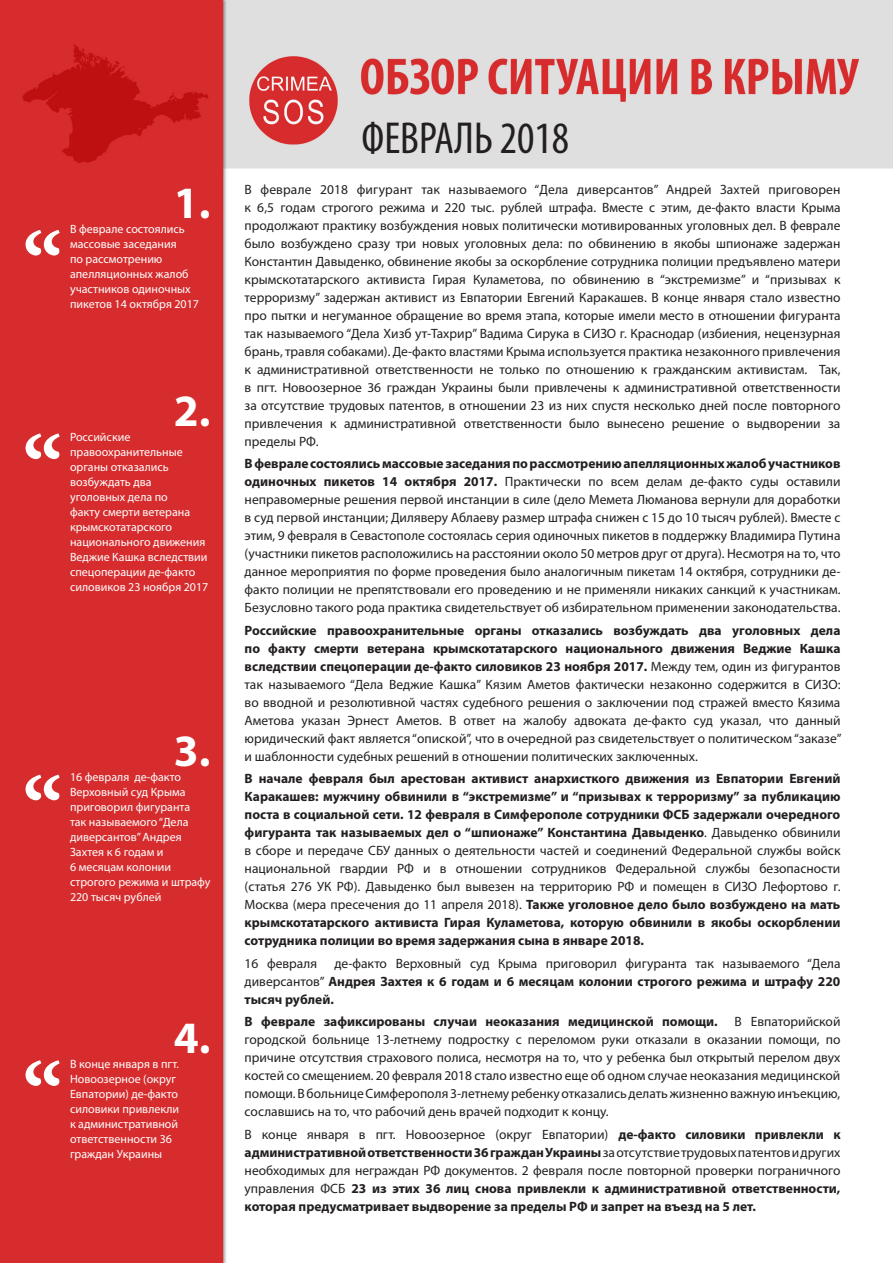
<style>
.page{position:relative;width:893px;height:1263px;background:#fff}
.page>*{position:absolute;margin:0;border:0;box-sizing:border-box;transform-origin:0 0}
.t1{font:700 90px "Minion Pro";color:#fff}
.t2{font:condensed 45px "Myriad Pro";color:#231f20}
.t3{font:700 45px "Myriad Pro";color:#fff}
.t4{font:13.5px/18px "Myriad Pro";color:#231f20;text-align:justify}
.t5{font:700 13.5px/18px "Myriad Pro";color:#231f20;text-align:justify}
.t6{font:12px/15px "Myriad Pro";color:#fff}
.s1{font-weight:700}
.s2{font-weight:400}
</style>
<div class="page">
<img style="left:0;top:0;width:893px;height:1263px">
<p class="t1" style="left:23px;top:202px;width:42px">“</p>
<p class="t3" style="left:174px;top:173px;width:38px">1.</p>
<p class="t6" style="left:70px;top:221px;width:122px">В феврале состоялись массовые заседания по рассмотрению апелляционных жалоб участников одиночных</p>
<p class="t6" style="left:70px;top:296px;width:131px">пикетов 14 октября 2017</p>
<p class="t1" style="left:23px;top:406px;width:42px">“</p>
<p class="t3" style="left:174px;top:381px;width:38px">2.</p>
<p class="t6" style="left:70px;top:429px;width:140px">Российские правоохранительные органы отказались возбуждать два уголовных дела по<br>факту смерти ветерана крымскотатарского национального движения<br>Веджие Кашка вследствии спецоперации де-факто силовиков 23 ноября 2017</p>
<p class="t1" style="left:23px;top:747px;width:42px">“</p>
<p class="t3" style="left:174px;top:721px;width:38px">3.</p>
<p class="t6" style="left:70px;top:769px;width:142px">16 февраля де-факто<br>Верховный суд Крыма приговорил фигуранта<br>так называемого “Дела диверсантов” Андрея<br>Захтея к 6 годам и<br>6 месяцам колонии строгого режима и штрафу<br>220 тысяч рублей</p>
<p class="t1" style="left:23px;top:1033px;width:42px">“</p>
<p class="t3" style="left:174px;top:1008px;width:38px">4.</p>
<p class="t6" style="left:70px;top:1056px;width:111px">В конце января в пгт.<br>Новоозерное (округ<br>Евпатории) де-факто силовики привлекли к административной ответственности 36 граждан Украины</p>
<p class="t2" style="left:362px;top:111px;width:209px">ФЕВРАЛЬ 2018</p>
<p class="t4" style="left:245px;top:180px;width:597px">В феврале 2018 фигурант так называемого “Дела диверсантов” Андрей Захтей приговорен к 6,5 годам строгого режима и 220 тыс. рублей штрафа. Вместе с этим, де-факто власти Крыма продолжают практику возбуждения новых политически мотивированных уголовных дел. В феврале было возбуждено сразу три новых уголовных дела: по обвинению в якобы шпионаже задержан Константин Давыденко, обвинение якобы за оскорбление сотрудника полиции предъявлено матери крымскотатарского активиста Гирая Куламетова, по обвинению в “экстремизме” и “призывах к терроризму” задержан активист из Евпатории Евгений Каракашев. В конце января стало известно про пытки и негуманное обращение во время этапа, которые имели место в отношении фигуранта так называемого “Дела Хизб ут-Тахрир” Вадима Сирука в СИЗО г. Краснодар (избиения, нецензурная брань, травля собаками). Де-факто властями Крыма используется практика незаконного привлечения к административной ответственности не только по отношению к гражданским активистам. Так, в пгт. Новоозерное 36 граждан Украины были привлечены к административной ответственности за отсутствие трудовых патентов, в отношении 23 из них спустя несколько дней после повторного привлечения к административной ответственности было вынесено решение о выдворении за пределы РФ.</p>
<p class="t4" style="left:245px;top:455px;width:597px"><span class="s1">В феврале состоялись массовые заседания по рассмотрению апелляционных жалоб участников одиночных пикетов 14 октября 2017.</span> Практически по всем делам де-факто суды оставили неправомерные решения первой инстанции в силе (дело Мемета Люманова вернули для доработки в суд первой инстанции; Диляверу Аблаеву размер штрафа снижен с 15 до 10 тысяч рублей). Вместе с этим, 9 февраля в Севастополе состоялась серия одиночных пикетов в поддержку Владимира Путина (участники пикетов расположились на расстоянии около 50 метров друг от друга). Несмотря на то, что данное мероприятия по форме проведения было аналогичным пикетам 14 октября, сотрудники де&shy;факто полиции не препятствовали его проведению и не применяли никаких санкций к участникам.<br>Безусловно такого рода практика свидетельствует об избирательном применении законодательства.</p>
<p class="t4" style="left:245px;top:621px;width:598px"><span class="s1">Российские правоохранительные органы отказались возбуждать два уголовных дела по факту смерти ветерана крымскотатарского национального движения Веджие Кашка вследствии спецоперации де-факто силовиков 23 ноября 2017.</span> Между тем, один из фигурантов так называемого “Дела Веджие Кашка” Кязим Аметов фактически незаконно содержится в СИЗО: во вводной и резолютивной частях судебного решения о заключении под стражей вместо Кязима Аметова указан Эрнест Аметов. В ответ на жалобу адвоката де-факто суд указал, что данный юридический факт является “опиской”, что в очередной раз свидетельствует о политическом “заказе” и шаблонности судебных решений в отношении политических заключенных.</p>
<p class="t5" style="left:245px;top:769px;width:597px">В начале февраля был арестован активист анархисткого движения из Евпатории Евгений Каракашев: мужчину обвинили в “экстремизме” и “призывах к терроризму” за публикацию поста в социальной сети. 12 февраля в Симферополе сотрудники ФСБ задержали очередного фигуранта так называемых дел о “шпионаже” Константина Давыденко<span class="s2">. Давыденко обвинили в сборе и передаче СБУ данных о деятельности частей и соединений Федеральной службы войск национальной гвардии РФ и в отношении сотрудников Федеральной службы безопасности (статья 276 УК РФ). Давыденко был вывезен на территорию РФ и помещен в СИЗО Лефортово г.<br>Москва (мера пресечения до 11 апреля 2018).</span> Также уголовное дело было возбуждено на мать крымскотатарского активиста Гирая Куламетова, которую обвинили в якобы оскорблении сотрудника полиции во время задержания сына в январе 2018.</p>
<p class="t4" style="left:245px;top:954px;width:74px">16 февраля</p>
<p class="t4" style="left:245px;top:954px;width:597px;text-indent:90px">де-факто Верховный суд Крыма приговорил фигуранта так называемого “Дела диверсантов” <span class="s1">Андрея Захтея к 6 годам и 6 месяцам колонии строгого режима и штрафу 220 тысяч рублей.</span></p>
<p class="t4" style="left:245px;top:1013px;width:597px"><span class="s1">В феврале зафиксированы случаи неоказания медицинской помощи.</span> В Евпаторийской городской больнице 13-летнему подростку с переломом руки отказали в оказании помощи, по причине отсутствия страхового полиса, несмотря на то, что у ребенка был открытый перелом двух костей со смещением. 20 февраля 2018 стало известно еще об одном случае неоказания медицинской помощи. В больнице Симферополя 3-летнему ребенку отказались делать жизненно важную инъекцию, сославшись на то, что рабочий день врачей подходит к концу.</p>
<p class="t5" style="left:245px;top:1125px;width:597px"><span class="s2">В конце января в пгт. Новоозерное (округ Евпатории)</span> де-факто силовики привлекли к административной ответственности 36 граждан Украины <span class="s2">за отсутствие трудовых патентов и других необходимых для неграждан РФ документов. 2 февраля после повторной проверки пограничного управления ФСБ</span> 23 из этих 36 лиц снова привлекли к административной ответственности, которая предусматривает выдворение за пределы РФ и запрет на въезд на 5 лет.</p>
</div>
